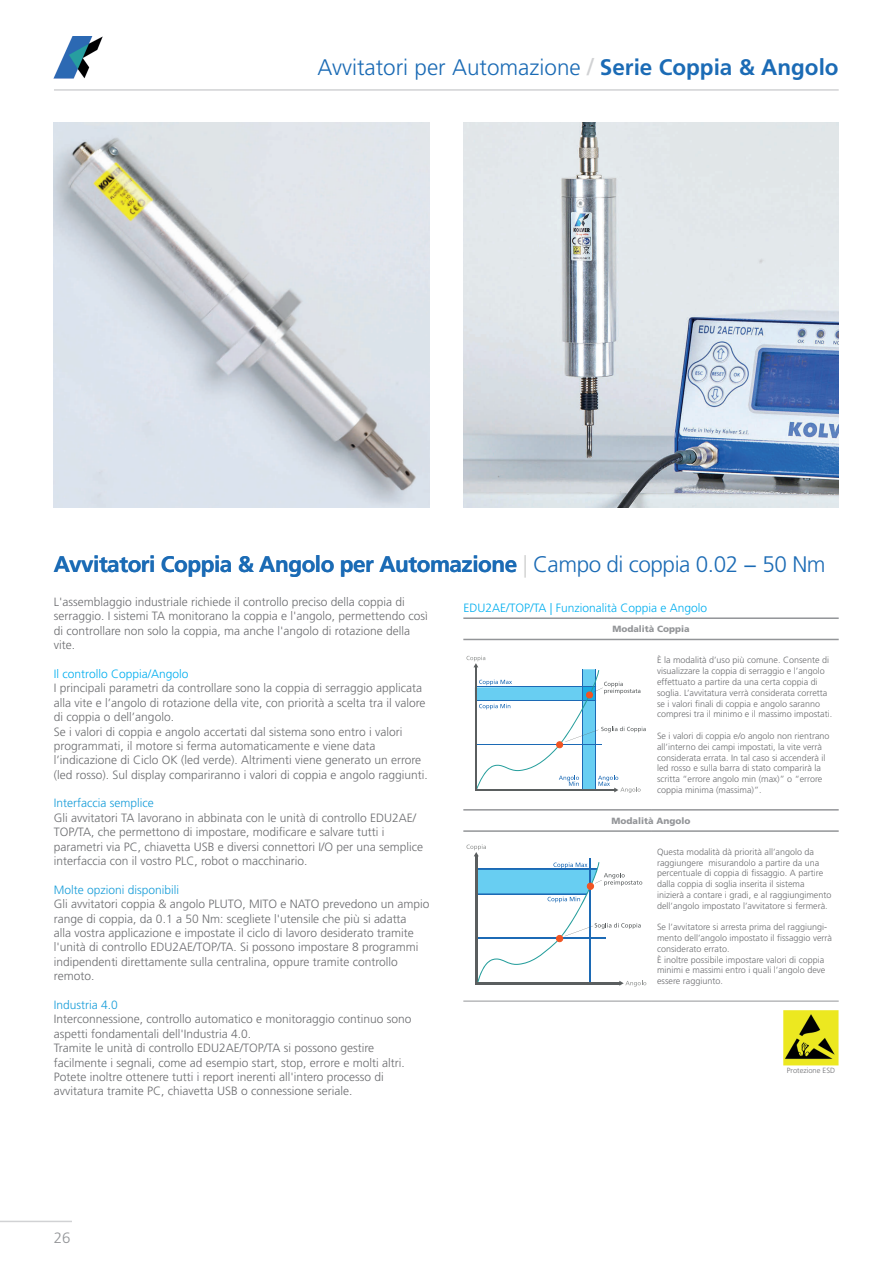
<style>
.page{position:relative;width:893px;height:1263px;background:#fff}
.page>*{position:absolute;margin:0;border:0;box-sizing:border-box;transform-origin:0 0}
.t1{font:700 22.5px "Frutiger LT Std";letter-spacing:-.02em;color:#1b6bb5}
.t2{font:300 22.5px "Frutiger LT Std";color:#1b6bb5}
.t3{font:300 15px "Frutiger LT Std";color:#939598}
.t4{font:300 12px/14.4px "Frutiger LT Std";color:#6c6d70}
.t5{font:300 12px "Frutiger LT Std";color:#00aeef}
.t6{font:300 12px "Frutiger LT Std";color:#179dd9}
.t7{font:300 9px/10.8px "Frutiger LT Std";color:#6c6d70}
.t8{font:900 9px "Frutiger LT Std";color:#939598}
.t9{font:300 7.5px "Frutiger LT Std";color:#6c6d70}
.s1{font-weight:400;font-size:24px;color:#d1d2d4}
.s2{font-weight:700}
.s3{font-weight:300;color:#d2d3d2}
.s4{font-weight:300}
</style>
<div class="page">
<hr style="left:54px;top:89px;width:785px;height:2px;background:#d1d2d4">
<img style="left:54px;top:36px;width:48px;height:42px">
<hr style="left:0;top:1221px;width:72px;height:1px;background:#d1d2d4">
<img style="left:463px;top:122px;width:376px;height:386px">
<img style="left:783px;top:1010px;width:55px;height:55px">
<img style="left:54px;top:122px;width:375px;height:386px">
<hr style="left:463px;top:617px;width:188px;height:2px;background:#939598">
<hr style="left:651px;top:617px;width:188px;height:2px;background:#939598">
<hr style="left:463px;top:639px;width:188px;height:1px;background:#939598">
<hr style="left:651px;top:639px;width:188px;height:1px;background:#939598">
<hr style="left:463px;top:809px;width:188px;height:2px;background:#939598">
<hr style="left:651px;top:809px;width:188px;height:2px;background:#939598">
<hr style="left:463px;top:830px;width:188px;height:2px;background:#939598">
<hr style="left:651px;top:830px;width:188px;height:2px;background:#939598">
<hr style="left:463px;top:1001px;width:188px;height:1px;background:#939598">
<hr style="left:651px;top:1001px;width:188px;height:1px;background:#939598">
<svg style="left:466px;top:656px;width:180px;height:137px"></svg>
<hr style="left:590px;top:858px;width:1px;height:126px;background:#1c6ab5">
<hr style="left:475px;top:856px;width:2px;height:127px;background:#5a5e5f">
<hr style="left:475px;top:982px;width:144px;height:2px;background:#5a5e5f">
<svg style="left:466px;top:844px;width:20px;height:12px"></svg>
<svg style="left:477px;top:862px;width:169px;height:125px"></svg>
<h1 class="t2" style="left:317px;top:58px;width:523px">Avvitatori per Automazione <span class="s1">/</span> <span class="s2">Serie Coppia &amp; Angolo</span></h1>
<h1 class="t1" style="left:54px;top:551px;width:773px">Avvitatori Coppia &amp; Angolo per Automazione <span class="s3">|</span> <span class="s4">Campo di coppia 0.02 − 50 Nm</span></h1>
<p class="t4" style="left:54px;top:595px;width:375px">L'assemblaggio industriale richiede il controllo preciso della coppia di serraggio. I sistemi TA monitorano la coppia e l'angolo, permettendo così di controllare non solo la coppia, ma anche l'angolo di rotazione della vite.</p>
<p class="t5" style="left:54px;top:669px;width:136px">Il controllo Coppia/Angolo</p>
<p class="t4" style="left:54px;top:682px;width:375px">I principali parametri da controllare sono la coppia di serraggio applicata alla vite e l’angolo di rotazione della vite, con priorità a scelta tra il valore di coppia o dell’angolo.<br>Se i valori di coppia e angolo accertati dal sistema sono entro i valori programmati, il motore si ferma automaticamente e viene data l’indicazione di Ciclo OK (led verde). Altrimenti viene generato un errore (led rosso). Sul display compariranno i valori di coppia e angolo raggiunti.</p>
<p class="t6" style="left:54px;top:798px;width:101px">Interfaccia semplice</p>
<p class="t4" style="left:54px;top:811px;width:371px">Gli avvitatori TA lavorano in abbinata con le unità di controllo EDU2AE/ TOP/TA, che permettono di impostare, modificare e salvare tutti i parametri via PC, chiavetta USB e diversi connettori I/O per una semplice interfaccia con il vostro PLC, robot o macchinario.</p>
<p class="t6" style="left:54px;top:885px;width:127px">Molte opzioni disponibili</p>
<p class="t4" style="left:54px;top:897px;width:377px">Gli avvitatori coppia &amp; angolo PLUTO, MITO e NATO prevedono un ampio range di coppia, da 0.1 a 50 Nm: scegliete l'utensile che più si adatta<br>alla vostra applicazione e impostate il ciclo di lavoro desiderato tramite l'unità di controllo EDU2AE/TOP/TA. Si possono impostare 8 programmi indipendenti direttamente sulla centralina, oppure tramite controllo remoto.</p>
<p class="t6" style="left:54px;top:1000px;width:65px">Industria 4.0</p>
<p class="t4" style="left:54px;top:1013px;width:359px">Interconnessione, controllo automatico e monitoraggio continuo sono aspetti fondamentali dell'Industria 4.0.<br>Tramite le unità di controllo EDU2AE/TOP/TA si possono gestire facilmente i segnali, come ad esempio start, stop, errore e molti altri.<br>Potete inoltre ottenere tutti i report inerenti all'intero processo di avvitatura tramite PC, chiavetta USB o connessione seriale.</p>
<p class="t5" style="left:463px;top:603px;width:245px">EDU2AE/TOP/TA | Funzionalità Coppia e Angolo</p>
<p class="t8" style="left:612px;top:625px;width:79px">Modalità Coppia</p>
<p class="t7" style="left:657px;top:655px;width:177px">È la modalità d’uso più comune. Consente di visualizzare la coppia di serraggio e l’angolo effettuato a partire da una certa coppia di soglia. L’avvitatura verrà considerata corretta se i valori finali di coppia e angolo saranno compresi tra il minimo e il massimo impostati.</p>
<p class="t7" style="left:657px;top:731px;width:174px">Se i valori di coppia e/o angolo non rientrano all’interno dei campi impostati, la vite verrà considerata errata. In tal caso si accenderà il led rosso e sulla barra di stato comparirà la scritta “errore angolo min (max)” o “errore coppia minima (massima)”.</p>
<p class="t8" style="left:612px;top:817px;width:80px">Modalità Angolo</p>
<p class="t7" style="left:657px;top:847px;width:176px">Questa modalità dà priorità all’angolo da raggiungere misurandolo a partire da una percentuale di coppia di fissaggio. A partire dalla coppia di soglia inserita il sistema inizierà a contare i gradi, e al raggiungimento dell’angolo impostato l’avvitatore si fermerà.</p>
<p class="t7" style="left:657px;top:922px;width:176px">Se l’avvitatore si arresta prima del raggiungi&shy;mento dell’angolo impostato il fissaggio verrà considerato errato.<br>È inoltre possibile impostare valori di coppia minimi e massimi entro i quali l’angolo deve essere raggiunto.</p>
<p class="t9" style="left:787px;top:1067px;width:50px">Protezione ESD</p>
<p class="t3" style="left:54px;top:1232px;width:18px">26</p>
</div>
